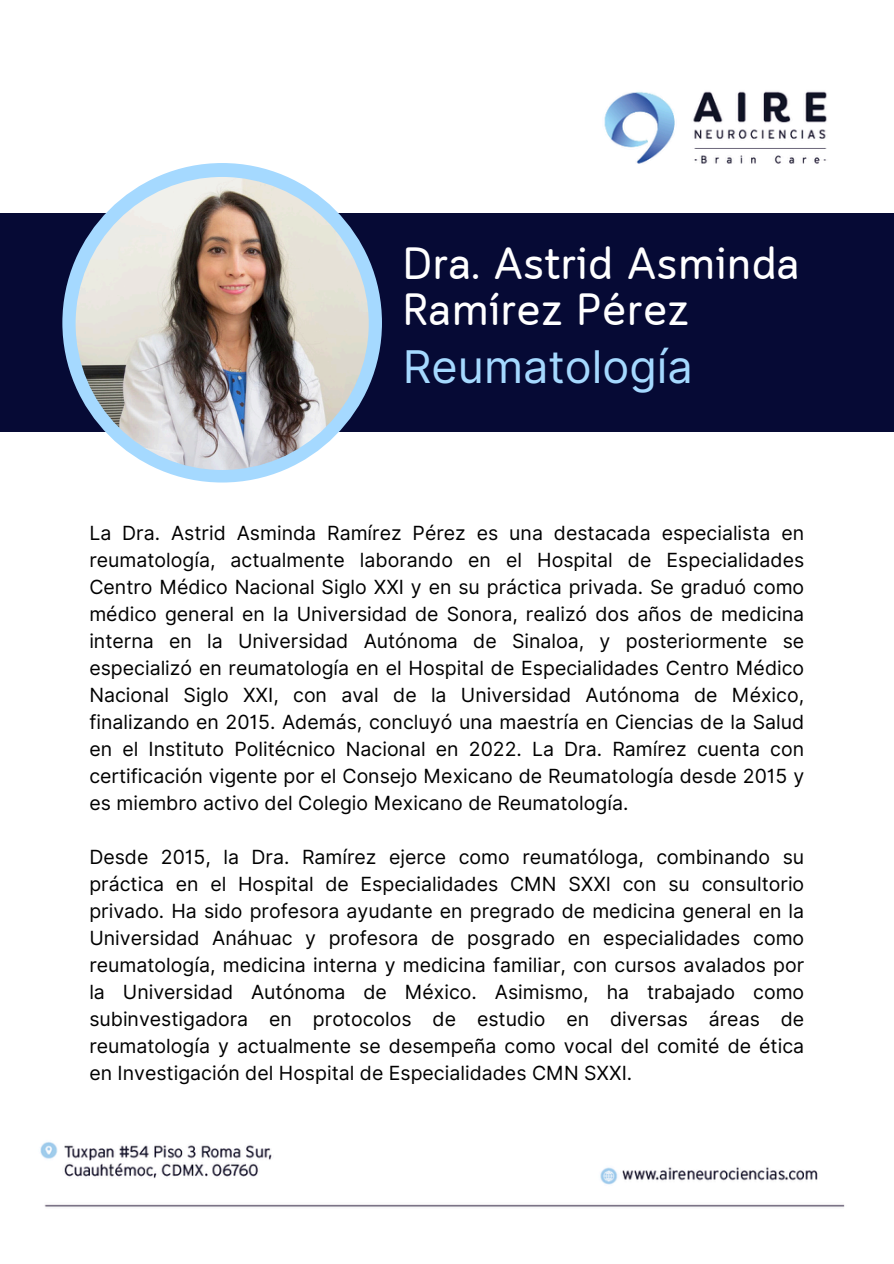
<style>
.page{position:relative;width:894px;height:1264px;background:#fff}
.page>*{position:absolute;margin:0;border:0;box-sizing:border-box;transform-origin:0 0}
.t1{font:45px/46.2px "Cloud Soft";color:#fff}
.t2{font:45px "Inter";color:#a5d9ff}
.t3{font:19.5px/27px "Inter";color:#000;text-align:justify}
</style>
<div class="page">
<img style="left:0;top:91px;width:893px;height:1116px">
<div style="left:0;top:214px;width:893px;height:218px;background:#060a35"></div>
<div style="left:62px;top:163px;width:320px;height:319px;background:#a5d9ff;border-radius:50%"></div>
<img style="left:76px;top:177px;width:292px;height:293px;border-radius:50%">
<h1 class="t1" style="left:403px;top:244px;width:398px">Dra. Astrid Asminda<br>Ramírez Pérez</h1>
<h1 class="t2" style="left:403px;top:339px;width:291px">Reumatología</h1>
<p class="t3" style="left:89px;top:519px;width:716px">La Dra. Astrid Asminda Ramírez Pérez es una destacada especialista en reumatología, actualmente laborando en el Hospital de Especialidades Centro Médico Nacional Siglo XXI y en su práctica privada. Se graduó como médico general en la Universidad de Sonora, realizó dos años de medicina interna en la Universidad Autónoma de Sinaloa, y posteriormente se especializó en reumatología en el Hospital de Especialidades Centro Médico Nacional Siglo XXI, con aval de la Universidad Autónoma de México, finalizando en 2015. Además, concluyó una maestría en Ciencias de la Salud en el Instituto Politécnico Nacional en 2022. La Dra. Ramírez cuenta con certificación vigente por el Consejo Mexicano de Reumatología desde 2015 y es miembro activo del Colegio Mexicano de Reumatología.</p>
<p class="t3" style="left:89px;top:843px;width:716px">Desde 2015, la Dra. Ramírez ejerce como reumatóloga, combinando su práctica en el Hospital de Especialidades CMN SXXI con su consultorio privado. Ha sido profesora ayudante en pregrado de medicina general en la Universidad Anáhuac y profesora de posgrado en especialidades como reumatología, medicina interna y medicina familiar, con cursos avalados por la Universidad Autónoma de México. Asimismo, ha trabajado como subinvestigadora en protocolos de estudio en diversas áreas de reumatología y actualmente se desempeña como vocal del comité de ética en Investigación del Hospital de Especialidades CMN SXXI.</p>
</div>
